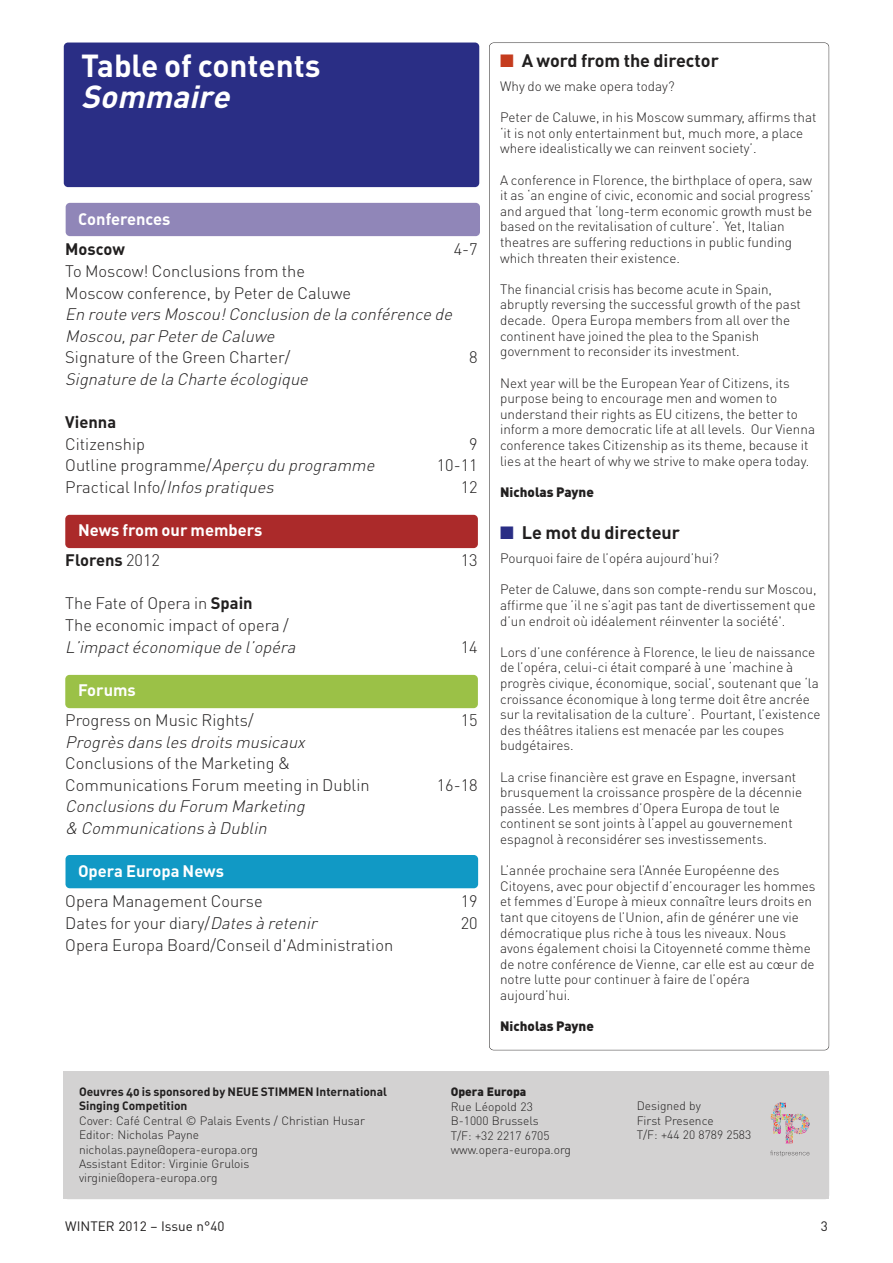
<style>
.page{position:relative;width:893px;height:1263px;background:#fff}
.page>*{position:absolute;margin:0;border:0;box-sizing:border-box;transform-origin:0 0}
.t1{font:700 31.5px "DIN";color:#fff}
.t2{font:italic 700 31.5px "DIN";color:#fff}
.t3{font:700 18px "DIN";color:#211f1f}
.t4{font:300 16.5px/21.6px "DIN Pro";color:#211f1f}
.t5{font:italic 300 16.5px/21.6px "DIN Pro";color:#211f1f}
.t6{font:16.5px/30.2px "DIN Bold Alternate";color:#fff}
.t7{font:16.5px "DIN Bold Alternate";color:#211f1f}
.t8{font:300 13.5px/15.6px "DIN Pro";color:#211f1f}
.t9{font:900 13.5px "DIN";color:#211f1f}
.t10{font:13.5px "DIN";color:#211f1f}
.t11{font:300 12px/14.4px "DIN";color:#211f1f}
.t12{font:12px/14.4px "DIN Bold Alternate";color:#211f1f}
.t13{font:900 12px "DIN";color:#211f1f}
.s1{font-style:italic}
.s2{color:#211f1f}
.s3{font-family:"DIN Pro";font-weight:300;color:#211f1f}
.s4{font-family:"DIN Bold Alternate";font-weight:400}
.s5{color:#c53c1e}
.s6{color:#2a2e85}
</style>
<div class="page">
<div style="left:64px;top:1071px;width:765px;height:128px;background:#d3d2d2"></div>
<div style="left:64px;top:43px;width:415px;height:144px;background:#2a2e85;border-radius:4px"></div>
<svg style="left:771px;top:1102px;width:38px;height:42px"></svg>
<svg style="left:770px;top:1150px;width:39px;height:6px"></svg>
<div style="left:66px;top:203px;width:414px;height:33px;background:#9086b8;border-radius:4px"></div>
<div style="left:65px;top:515px;width:413px;height:33px;background:#ab2a2a;border-radius:4px"></div>
<div style="left:65px;top:675px;width:413px;height:33px;background:#9bc147;border-radius:4px"></div>
<div style="left:66px;top:855px;width:412px;height:33px;background:#1199c5;border-radius:4px"></div>
<h1 class="t1" style="left:81px;top:48px;width:241px">Table of contents</h1>
<h1 class="t2" style="left:81px;top:79px;width:156px">Sommaire</h1>
<p class="t6" style="left:78px;top:204px;width:94px">Conferences</p>
<p class="t7" style="left:65px;top:240px;width:61px">Moscow</p>
<p class="t4" style="left:454px;top:241px;width:25px">4-7</p>
<p class="t4" style="left:65px;top:262px;width:287px">To Moscow! Conclusions from the<br>Moscow conference, by Peter de Caluwe</p>
<p class="t5" style="left:65px;top:305px;width:392px">En route vers Moscou! Conclusion de la conférence de<br>Moscou, par Peter de Caluwe</p>
<p class="t4" style="left:65px;top:349px;width:227px">Signature of the Green Charter/</p>
<p class="t4" style="left:469px;top:349px;width:10px">8</p>
<p class="t5" style="left:65px;top:370px;width:247px">Signature de la Charte écologique</p>
<p class="t7" style="left:65px;top:413px;width:52px">Vienna</p>
<p class="t4" style="left:65px;top:435px;width:81px">Citizenship</p>
<p class="t4" style="left:469px;top:435px;width:10px">9</p>
<p class="t4" style="left:65px;top:457px;width:314px">Outline programme/<span class="s1">Aperçuduprogramme</span></p>
<p class="t4" style="left:437px;top:457px;width:42px">10-11</p>
<p class="t4" style="left:65px;top:478px;width:213px">Practical Info/<span class="s1">Infospratiques</span></p>
<p class="t4" style="left:461px;top:478px;width:18px">12</p>
<p class="t6" style="left:65px;top:515px;width:199px;text-indent:13px">News from our members<br><span class="s2">Florens</span> <span class="s3">2012</span></p>
<p class="t4" style="left:461px;top:551px;width:18px">13</p>
<p class="t4" style="left:65px;top:595px;width:225px">The Fate of Opera in <span class="s4">Spain<br></span>The economic impact of opera /</p>
<p class="t5" style="left:65px;top:638px;width:235px">L’impact économique de l’opéra</p>
<p class="t4" style="left:461px;top:638px;width:18px">14</p>
<p class="t6" style="left:78px;top:675px;width:59px">Forums</p>
<p class="t4" style="left:65px;top:711px;width:190px">Progress on Music Rights/</p>
<p class="t4" style="left:461px;top:711px;width:18px">15</p>
<p class="t5" style="left:65px;top:733px;width:244px">Progrès dans les droits musicaux</p>
<p class="t4" style="left:65px;top:754px;width:306px">Conclusions of the Marketing &amp;<br>Communications Forum meeting in Dublin</p>
<p class="t4" style="left:437px;top:776px;width:42px">16-18</p>
<p class="t5" style="left:65px;top:798px;width:244px">Conclusions du Forum Marketing &amp; Communications à Dublin</p>
<p class="t6" style="left:78px;top:856px;width:148px">Opera Europa News</p>
<p class="t4" style="left:65px;top:892px;width:199px">Opera Management Course</p>
<p class="t4" style="left:461px;top:892px;width:18px">19</p>
<p class="t4" style="left:65px;top:914px;width:256px">Dates for your diary/<span class="s1">Datesàretenir</span></p>
<p class="t4" style="left:461px;top:914px;width:18px">20</p>
<p class="t4" style="left:65px;top:936px;width:329px">Opera Europa Board/Conseil d'Administration</p>
<h2 class="t3" style="left:500px;top:50px;width:220px"><span class="s5">■</span> A word from the director</h2>
<p class="t8" style="left:500px;top:80px;width:176px">Why do we make opera today?</p>
<p class="t8" style="left:500px;top:111px;width:318px">Peter de Caluwe, in his Moscow summary, affirms that ‘it is not only entertainment but, much more, a place where idealistically we can reinvent society’.</p>
<p class="t8" style="left:500px;top:174px;width:315px">A conference in Florence, the birthplace of opera, saw it as ‘an engine of civic, economic and social progress’ and argued that ‘long-term economic growth must be based on the revitalisation of culture’. Yet, Italian theatres are suffering reductions in public funding which threaten their existence.</p>
<p class="t8" style="left:500px;top:283px;width:302px">The financial crisis has become acute in Spain, abruptly reversing the successful growth of the past decade. Opera Europa members from all over the continent have joined the plea to the Spanish government to reconsider its investment.</p>
<p class="t8" style="left:500px;top:376px;width:316px">Next year will be the European Year of Citizens, its purpose being to encourage men and women to understand their rights as EU citizens, the better to inform a more democratic life at all levels. Our Vienna conference takes Citizenship as its theme, because it lies at the heart of why we strive to make opera today.</p>
<p class="t9" style="left:500px;top:484px;width:95px">Nicholas Payne</p>
<h2 class="t3" style="left:500px;top:522px;width:182px"><span class="s6">■</span> Le mot du directeur</h2>
<p class="t8" style="left:500px;top:552px;width:221px">Pourquoi faire de l’opéra aujourd’hui?</p>
<p class="t8" style="left:500px;top:583px;width:318px;text-align:justify">Peter de Caluwe, dans son compte-rendu sur Moscou, affirme que ’il ne s’agit pas tant de divertissement que d’un endroit où idéalement réinventer la société'.</p>
<p class="t8" style="left:500px;top:646px;width:322px">Lors d’une conférence à Florence, le lieu de naissance de l’opéra, celui-ci était comparé à une ‘machine à progrès civique, économique, social’, soutenant que ‘la croissance économique à long terme doit être ancrée sur la revitalisation de la culture’. Pourtant, l’existence des théâtres italiens est menacée par les coupes budgétaires.</p>
<p class="t8" style="left:500px;top:770px;width:303px">La crise financière est grave en Espagne, inversant brusquement la croissance prospère de la décennie passée. Les membres d’Opera Europa de tout le continent se sont joints à l’appel au gouvernement espagnol à reconsidérer ses investissements.</p>
<p class="t8" style="left:500px;top:864px;width:317px">L’année prochaine sera l’Année Européenne des Citoyens, avec pour objectif d’encourager les hommes et femmes d’Europe à mieux connaître leurs droits en tant que citoyens de l’Union, afin de générer une vie démocratique plus riche à tous les niveaux. Nous avons également choisi la Citoyenneté comme thème de notre conférence de Vienne, car elle est au cœur de notre lutte pour continuer à faire de l’opéra aujourd’hui.</p>
<p class="t9" style="left:500px;top:1019px;width:95px">Nicholas Payne</p>
<p class="t12" style="left:79px;top:1085px;width:310px">Oeuvres 40 is sponsored by NEUE STIMMEN International<br>Singing Competition</p>
<p class="t11" style="left:79px;top:1113px;width:287px">Cover: Café Central © Palais Events / Christian Husar Editor: Nicholas Payne nicholas.payne@opera-europa.org<br>Assistant Editor: Virginie Grulois virginie@opera-europa.org</p>
<p class="t13" style="left:451px;top:1085px;width:77px">Opera Europa</p>
<p class="t11" style="left:451px;top:1099px;width:122px">Rue Léopold 23<br>B-1000 Brussels<br>T/F: +32 2217 6705 www.opera-europa.org</p>
<p class="t11" style="left:637px;top:1099px;width:116px">Designed by<br>First Presence<br>T/F: +44 20 8789 2583</p>
<p class="t10" style="left:65px;top:1218px;width:161px">WINTER 2012 – Issue n°40</p>
<p class="t10" style="left:821px;top:1218px;width:9px">3</p>
</div>
